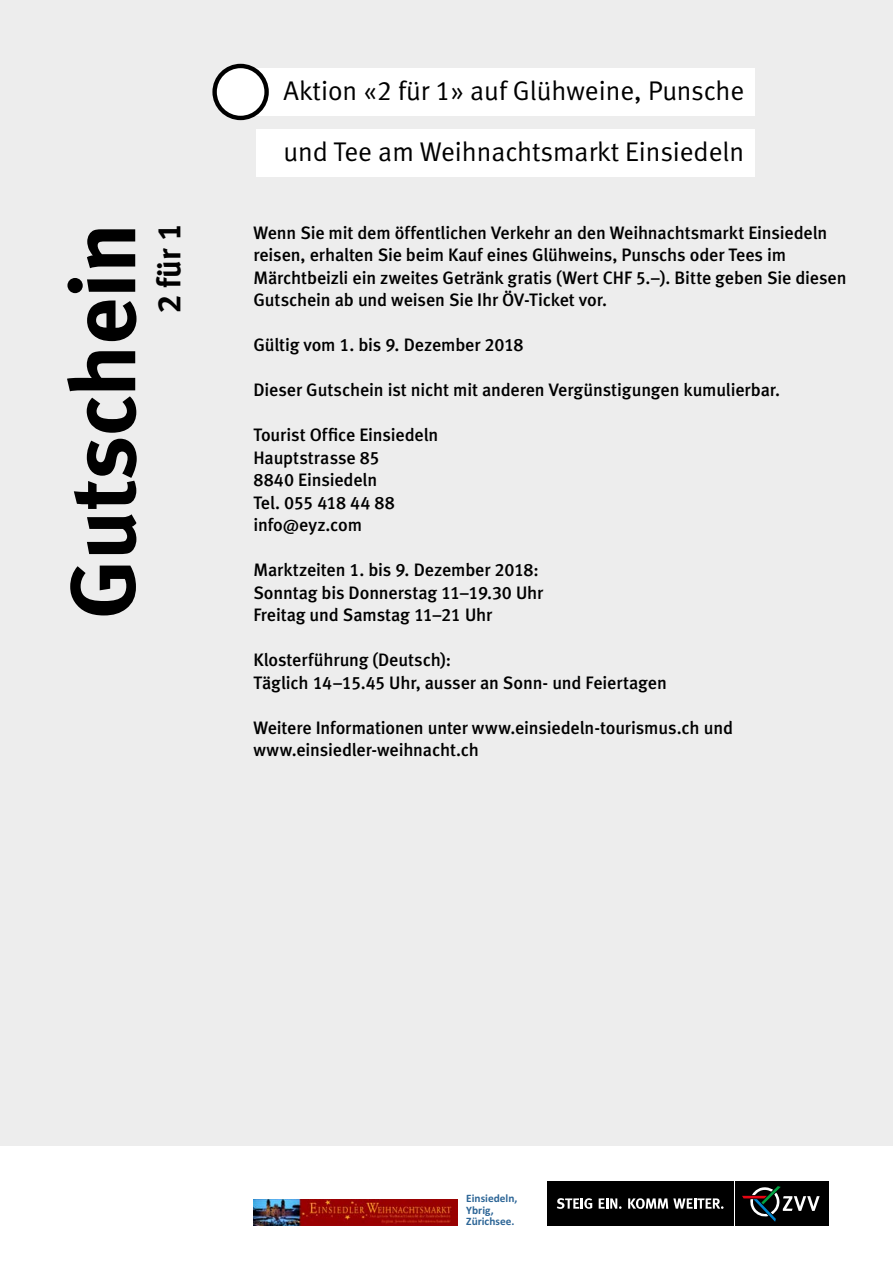
<style>
.page{position:relative;width:893px;height:1263px;background:#fff}
.page>*{position:absolute;margin:0;border:0;box-sizing:border-box;transform-origin:0 0}
.t1{font:92.1px "Meta Bold LF";color:#000}
.t2{font:32.7px "Meta Bold LF";color:#000}
.Titel_Innen{font:27px "Meta Normal LF";color:#000}
.Lauftext{font:18px/22.5px "Meta Medium LF";letter-spacing:-.01em;color:#000}
.t3{font:700 11.4px/11.4px "Calibri";color:#2c6596}
</style>
<div class="page">
<div style="left:0;top:0;width:893px;height:1145px;background:#ededed"></div>
<div style="left:547px;top:1181px;width:186px;height:45px;background:#000"></div>
<svg style="left:557px;top:1198px;width:35px;height:11px"></svg>
<svg style="left:599px;top:1198px;width:23px;height:11px"></svg>
<svg style="left:628px;top:1198px;width:95px;height:11px"></svg>
<div style="left:736px;top:1181px;width:93px;height:45px;background:#000"></div>
<svg style="left:742px;top:1186px;width:78px;height:36px"></svg>
<div style="left:237px;top:68px;width:518px;height:48px;background:#fff"></div>
<div style="left:215px;top:66px;width:52px;height:52px;background:#fff;border-radius:50%"></div>
<div style="left:212px;top:64px;width:57px;height:56px;border:4px solid #000;border-radius:50%"></div>
<div style="left:256px;top:129px;width:499px;height:48px;background:#fff"></div>
<img style="left:253px;top:1200px;width:204px;height:25px">
<p class="t1" style="left:48px;top:619px;width:398px;rotate:-90deg">Gutschein</p>
<p class="t2" style="left:150px;top:313px;width:92px;rotate:-90deg">2 für 1</p>
<p class="Titel_Innen" style="left:284px;top:75px;width:462px">Aktion «2 für 1» auf Glühweine, Punsche</p>
<p class="Titel_Innen" style="left:284px;top:136px;width:462px">und Tee am Weihnachtsmarkt Einsiedeln</p>
<p class="Lauftext" style="left:253px;top:221px;width:595px">Wenn Sie mit dem öffentlichen Verkehr an den Weihnachtsmarkt Einsiedeln reisen, erhalten Sie beim Kauf eines Glühweins, Punschs oder Tees im Märchtbeizli ein zweites Getränk gratis (Wert CHF 5.–). Bitte geben Sie diesen Gutschein ab und weisen Sie Ihr ÖV-Ticket vor.</p>
<p class="Lauftext" style="left:253px;top:333px;width:272px">Gültig vom 1. bis 9. Dezember 2018</p>
<p class="Lauftext" style="left:253px;top:378px;width:528px">Dieser Gutschein ist nicht mit anderen Vergünstigungen kumulierbar.</p>
<p class="Lauftext" style="left:253px;top:423px;width:187px">Tourist Office Einsiedeln</p>
<p class="Lauftext" style="left:253px;top:446px;width:128px">Hauptstrasse 85</p>
<p class="Lauftext" style="left:253px;top:468px;width:125px">8840 Einsiedeln</p>
<p class="Lauftext" style="left:253px;top:491px;width:143px">Tel. 055 418 44 88</p>
<p class="Lauftext" style="left:253px;top:513px;width:110px">info@eyz.com</p>
<p class="Lauftext" style="left:253px;top:558px;width:287px">Marktzeiten 1. bis 9. Dezember 2018:</p>
<p class="Lauftext" style="left:253px;top:581px;width:291px">Sonntag bis Donnerstag 11–19.30 Uhr</p>
<p class="Lauftext" style="left:253px;top:603px;width:240px">Freitag und Samstag 11–21 Uhr</p>
<p class="Lauftext" style="left:253px;top:648px;width:199px">Klosterführung (Deutsch):</p>
<p class="Lauftext" style="left:253px;top:671px;width:415px">Täglich 14–15.45 Uhr, ausser an Sonn- und Feiertagen</p>
<p class="Lauftext" style="left:253px;top:716px;width:481px">Weitere Informationen unter www.einsiedeln-tourismus.ch und www.einsiedler-weihnacht.ch</p>
<p class="t3" style="left:466px;top:1193px;width:53px">Einsiedeln,<br>Ybrig,<br>Zürichsee.</p>
</div>
